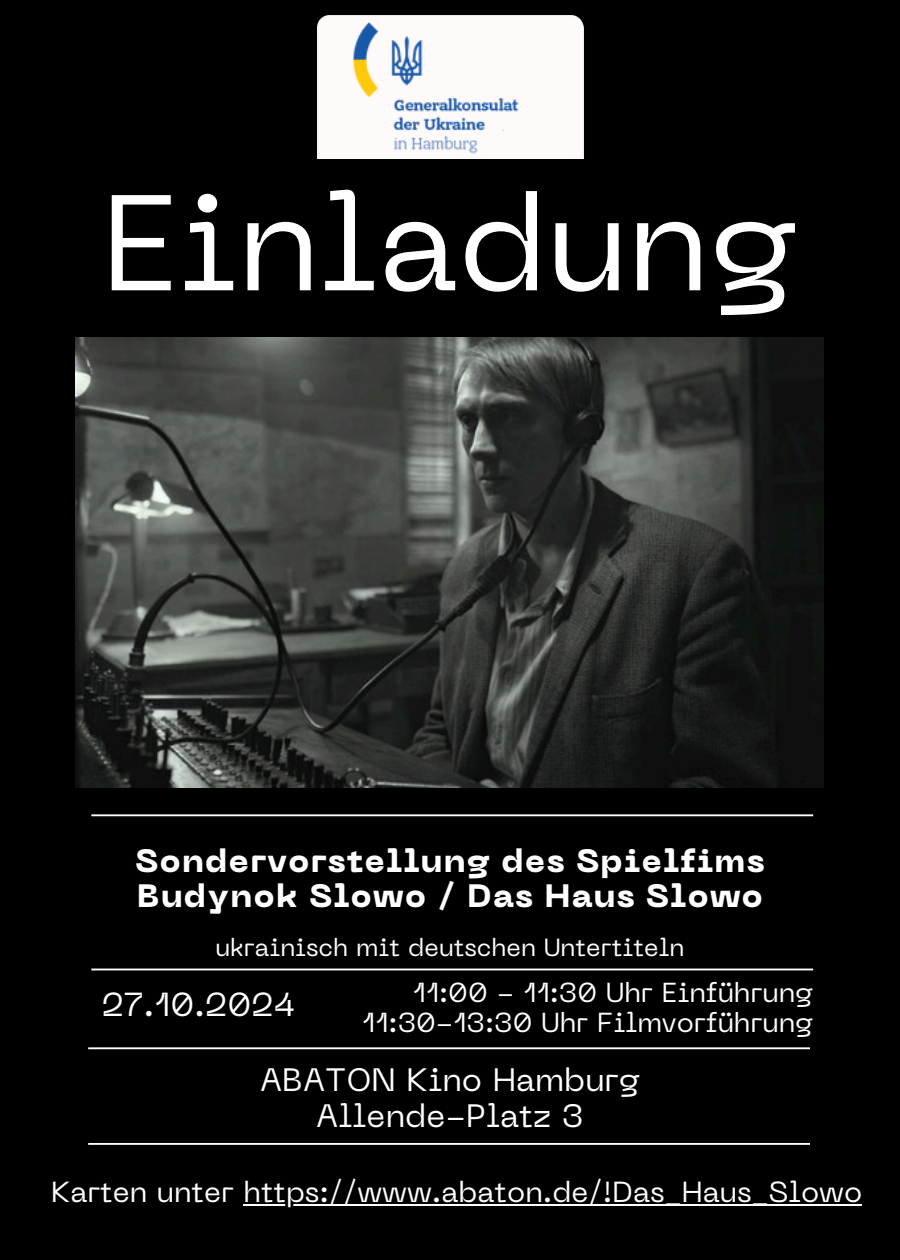
<style>
.page{position:relative;width:900px;height:1260px;background:#000}
.page>*{position:absolute;margin:0;border:0;box-sizing:border-box;transform-origin:0 0}
.t1{font:135px "PP Neue Machina";color:#fff}
.t2{font:33px "PP Neue Machina";color:#fff}
.t3{font:800 32.25px/35.5px "PP Neue Machina";letter-spacing:.045em;color:#fff}
.t4{font:32.25px/35.5px "PP Neue Machina";color:#fff;text-align:center}
.t5{font:28.75px "PP Neue Machina";color:#fff}
.t6{font:27.25px/30.2px "PP Neue Machina";color:#fff;text-align:right}
.t7{font:24.75px "PP Neue Machina";color:#fff}
</style>
<div class="page">
<hr style="left:88px;top:1143px;width:722px;height:2px;background:#fff">
<hr style="left:88px;top:1047px;width:722px;height:2px;background:#fff">
<hr style="left:91px;top:969px;width:722px;height:1px;background:#fff">
<hr style="left:91px;top:814px;width:722px;height:2px;background:#fff">
<img style="left:76px;top:338px;width:748px;height:450px">
<div style="left:317px;top:16px;width:26px;height:142px;background:#fffafa"></div>
<img style="left:343px;top:16px;width:241px;height:142px">
<hr style="left:244px;top:1204px;width:618px;height:2px;background:#fff">
<p class="t1" style="left:102px;top:191px;width:698px">Einladung</p>
<h4 class="t3" style="left:135px;top:846px;width:630px">Sondervorstellung des Spielfims<br>Budynok Slowo / Das Haus Slowo</h4>
<p class="t7" style="left:215px;top:938px;width:471px">ukrainisch mit deutschen Untertiteln</p>
<h3 class="t2" style="left:102px;top:992px;width:195px">27.10.2024</h3>
<h4 class="t6" style="left:362px;top:980px;width:452px">11:00 - 11:30 Uhr Einführung<br>11:30-13:30 Uhr Filmvorführung</h4>
<h3 class="t4" style="left:260px;top:1065px;width:381px">ABATON Kino Hamburg<br>Allende-Platz 3</h3>
<h2 class="t5" style="left:51px;top:1181px;width:813px">Karten unter https://www.abaton.de/!Das_Haus_Slowo</h2>
</div>
